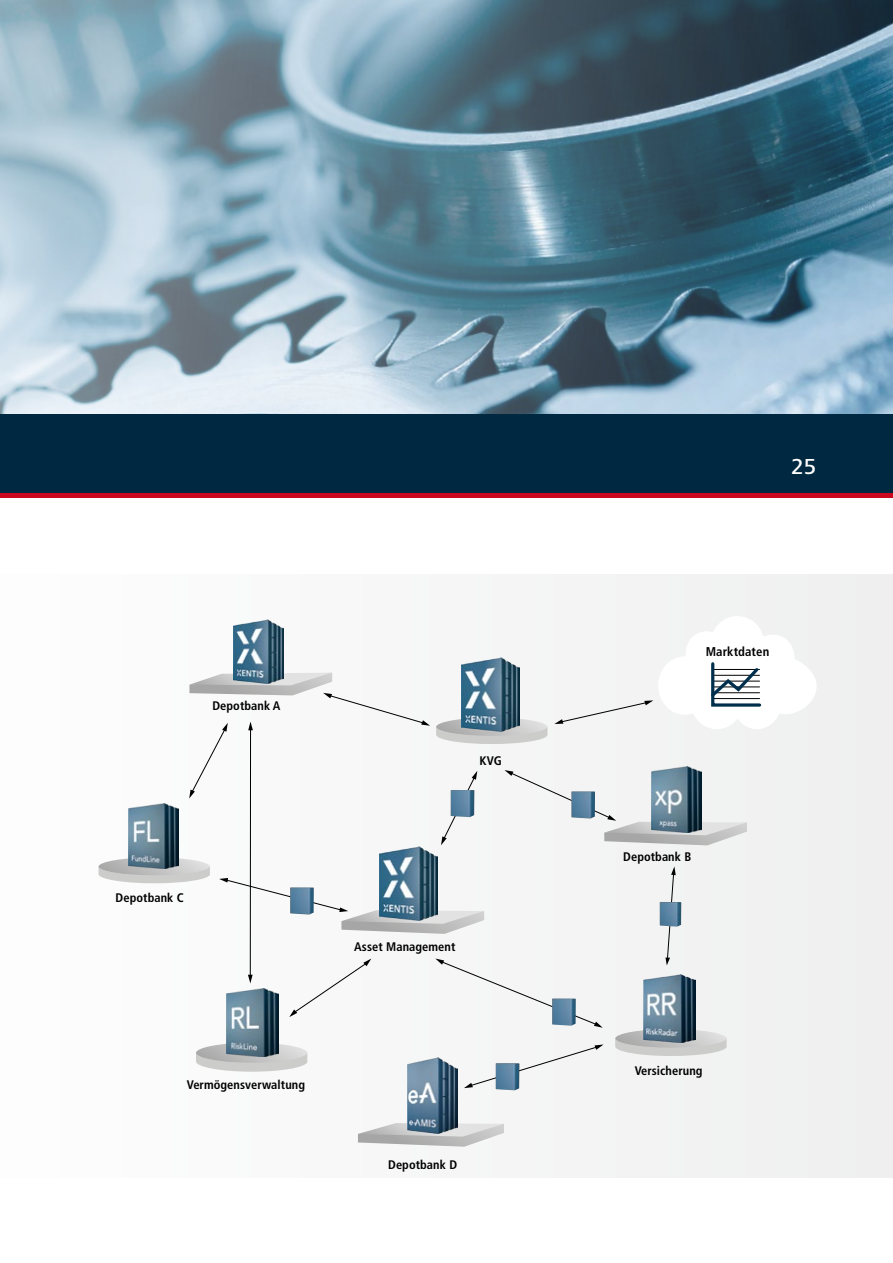
<style>
.page{position:relative;width:893px;height:1263px;background:#fff}
.page>*{position:absolute;margin:0;border:0;box-sizing:border-box;transform-origin:0 0}
.t1{font:500 22.5px "Frutiger Next Pro";color:#fff}
.t2{font:21.75px "Frutiger Next Pro";color:#fff}
.t3{font:700 condensed 12.75px "Frutiger";letter-spacing:.005em;color:#000}
.t4{font:700 condensed 12.45px "Frutiger";letter-spacing:.005em;color:#000}
</style>
<div class="page">
<div style="left:0;top:493px;width:893px;height:5px;background:#cd071e"></div>
<div style="left:0;top:574px;width:893px;height:604px;background:#f6f7f7"></div>
<svg style="left:435px;top:958px;width:168px;height:70px"></svg>
<svg style="left:99px;top:857px;width:111px;height:26px"></svg>
<svg style="left:196px;top:1044px;width:111px;height:28px"></svg>
<svg style="left:436px;top:717px;width:111px;height:27px"></svg>
<svg style="left:615px;top:1030px;width:112px;height:26px"></svg>
<svg style="left:504px;top:770px;width:243px;height:75px"></svg>
<svg style="left:358px;top:1123px;width:146px;height:24px"></svg>
<img style="left:571px;top:791px;width:24px;height:27px">
<hr style="left:250px;top:729px;width:1px;height:247px;background:#000">
<svg style="left:248px;top:975px;width:5px;height:8px"></svg>
<svg style="left:554px;top:662px;width:207px;height:62px"></svg>
<svg style="left:219px;top:878px;width:265px;height:56px"></svg>
<svg style="left:289px;top:958px;width:82px;height:59px"></svg>
<svg style="left:464px;top:1044px;width:139px;height:44px"></svg>
<svg style="left:441px;top:771px;width:36px;height:74px"></svg>
<svg style="left:189px;top:673px;width:241px;height:125px"></svg>
<img style="left:496px;top:1063px;width:23px;height:27px">
<img style="left:552px;top:998px;width:24px;height:28px">
<img style="left:290px;top:887px;width:24px;height:27px">
<img style="left:451px;top:790px;width:23px;height:27px">
<svg style="left:665px;top:866px;width:11px;height:99px"></svg>
<img style="left:660px;top:902px;width:21px;height:25px">
<img style="left:226px;top:988px;width:53px;height:68px">
<img style="left:651px;top:767px;width:50px;height:65px">
<img style="left:128px;top:804px;width:50px;height:65px">
<img style="left:643px;top:975px;width:53px;height:68px">
<img style="left:379px;top:846px;width:58px;height:74px">
<img style="left:461px;top:657px;width:58px;height:74px">
<img style="left:234px;top:620px;width:50px;height:63px">
<img style="left:407px;top:1057px;width:50px;height:76px">
<img style="left:289px;top:0;width:604px;height:415px">
<svg style="left:0;top:0;width:289px;height:415px;background:#a3bbc9"></svg>
<div style="left:0;top:415px;width:893px;height:78px;background:#002941"></div>
<p class="t4" style="left:212px;top:698px;width:70px">Depotbank A</p>
<p class="t4" style="left:480px;top:753px;width:24px">KVG</p>
<p class="t4" style="left:116px;top:890px;width:70px">Depotbank C</p>
<p class="t4" style="left:354px;top:939px;width:103px">Asset Management</p>
<p class="t4" style="left:187px;top:1077px;width:120px">Vermögensverwaltung</p>
<p class="t4" style="left:388px;top:1157px;width:71px">Depotbank D</p>
<h1 class="t1" style="left:791px;top:453px;width:27px">25</h1>
<h2 class="t2" style="left:793px;top:454px;width:26px">25</h2>
<p class="t3" style="left:706px;top:644px;width:65px">Marktdaten</p>
<p class="t4" style="left:623px;top:850px;width:70px">Depotbank B</p>
<p class="t4" style="left:635px;top:1063px;width:69px">Versicherung</p>
</div>
